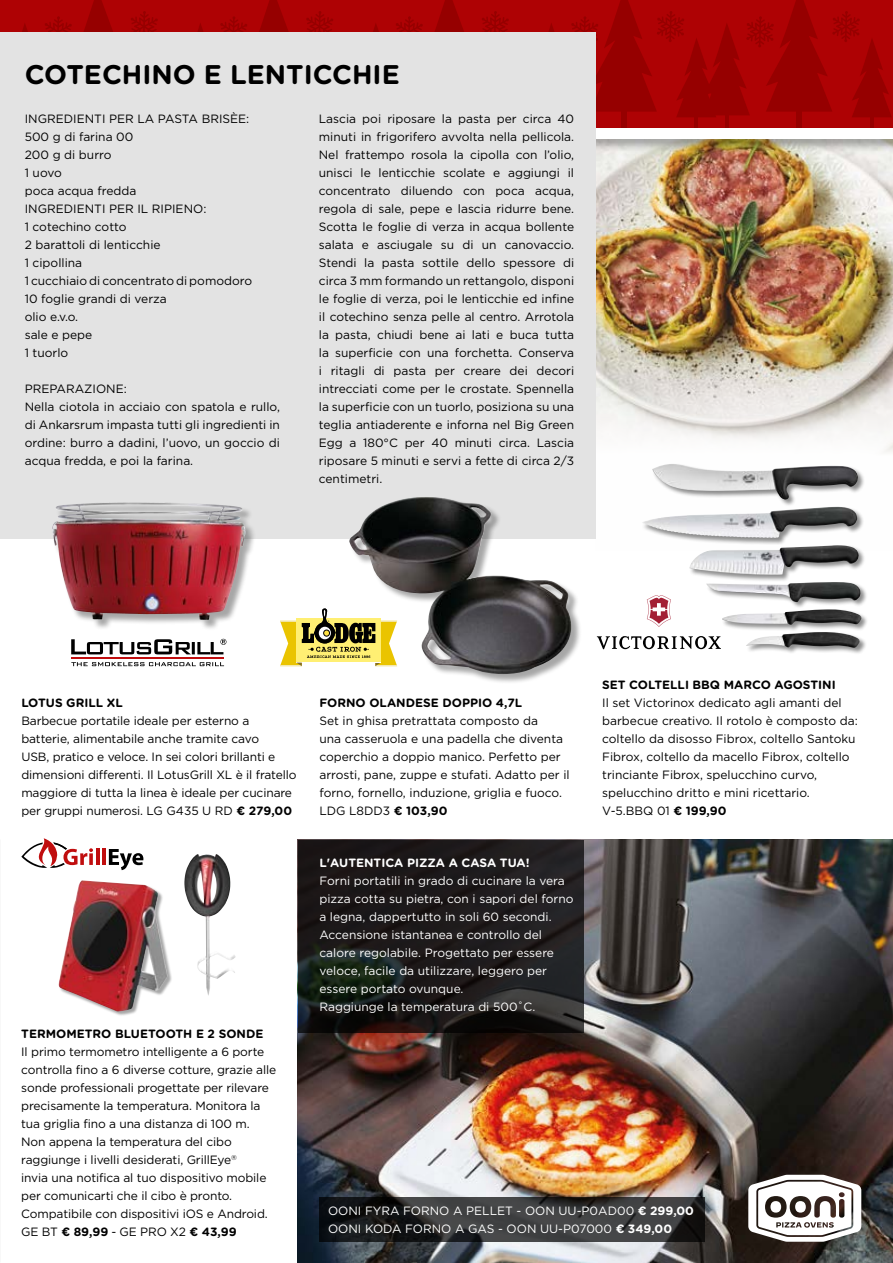
<style>
.page{position:relative;width:893px;height:1263px;background:#fff}
.page>*{position:absolute;margin:0;border:0;box-sizing:border-box;transform-origin:0 0}
.t1{font:700 27px "Gotham Rounded";color:#000}
.t2{font:12px/18px "Gotham";letter-spacing:-.01em;color:#000}
.t3{font:12px/18px "Gotham";color:#fff}
.t4{font:700 12px "Gotham Rounded";color:#000}
.t5{font:700 12px "Gotham Rounded";color:#fff}
.s1{font-family:"Gotham Rounded";font-weight:700}
</style>
<div class="page">
<div style="left:0;top:0;width:893px;height:134px;background:#ae0204"></div>
<div style="left:796px;top:108px;width:6px;height:22px;background:#960000"></div>
<hr style="left:870px;top:115px;width:3px;height:14px;background:#960000">
<hr style="left:725px;top:113px;width:3px;height:16px;background:#960000">
<div style="left:621px;top:108px;width:5px;height:22px;background:#960000"></div>
<hr style="left:695px;top:115px;width:3px;height:14px;background:#960000">
<svg style="left:22px;top:0;width:870px;height:117px"></svg>
<img style="left:596px;top:153px;width:297px;height:299px">
<div style="left:0;top:126px;width:893px;height:27px;background:#000;opacity:.35"></div>
<div style="left:0;top:129px;width:893px;height:10px;background:#fff"></div>
<img style="left:298px;top:840px;width:595px;height:423px">
<svg style="left:319px;top:1197px;width:385px;height:45px;background:#303132"></svg>
<svg style="left:298px;top:840px;width:285px;height:193px;background:#1c1b1b"></svg>
<div style="left:0;top:32px;width:595px;height:506px;background:#e3e3e3"></div>
<div style="left:59px;top:881px;width:113px;height:135px;background:#000;opacity:.35"></div>
<img style="left:59px;top:880px;width:108px;height:132px">
<img style="left:184px;top:854px;width:52px;height:141px">
<svg style="left:21px;top:838px;width:72px;height:30px"></svg>
<hr style="left:96px;top:848px;width:3px;height:17px;background:#c00d0e">
<hr style="left:102px;top:848px;width:4px;height:17px;background:#c00d0e">
<svg style="left:109px;top:849px;width:34px;height:21px"></svg>
<div style="left:52px;top:503px;width:204px;height:127px;background:#000;opacity:.35"></div>
<img style="left:56px;top:502px;width:106px;height:5px">
<hr style="left:71px;top:657px;width:152px;height:2px;background:#c00d0e">
<svg style="left:71px;top:662px;width:153px;height:4px"></svg>
<svg style="left:71px;top:639px;width:155px;height:15px"></svg>
<div style="left:350px;top:497px;width:231px;height:188px;background:#000;opacity:.35"></div>
<img style="left:349px;top:497px;width:222px;height:177px">
<svg style="left:280px;top:608px;width:117px;height:58px"></svg>
<div style="left:323px;top:630px;width:7px;height:6px;border:1px solid #000;border-radius:50%"></div>
<svg style="left:748px;top:1175px;width:113px;height:67px"></svg>
<div style="left:652px;top:463px;width:213px;height:44px;background:#000;opacity:.45"></div>
<img style="left:652px;top:464px;width:207px;height:35px">
<div style="left:706px;top:582px;width:162px;height:27px;background:#000;opacity:.45"></div>
<img style="left:706px;top:582px;width:155px;height:20px">
<div style="left:689px;top:545px;width:177px;height:37px;background:#000;opacity:.45"></div>
<img style="left:689px;top:545px;width:170px;height:30px">
<div style="left:641px;top:506px;width:223px;height:39px;background:#000;opacity:.45"></div>
<img style="left:641px;top:507px;width:216px;height:31px">
<div style="left:746px;top:632px;width:121px;height:23px;background:#000;opacity:.45"></div>
<img style="left:746px;top:632px;width:114px;height:16px">
<div style="left:722px;top:609px;width:147px;height:23px;background:#000;opacity:.45"></div>
<img style="left:722px;top:609px;width:139px;height:16px">
<svg style="left:597px;top:636px;width:124px;height:13px"></svg>
<svg style="left:647px;top:595px;width:24px;height:32px"></svg>
<h1 class="t1" style="left:25px;top:54px;width:376px">COTECHINO E LENTICCHIE</h1>
<p class="t2" style="left:25px;top:110px;width:229px">INGREDIENTI PER LA PASTA BRISÈE:<br>500 g di farina 00<br>200 g di burro<br>1 uovo<br>poca acqua fredda<br>INGREDIENTI PER IL RIPIENO:<br>1 cotechino cotto<br>2 barattoli di lenticchie<br>1 cipollina<br>1 cucchiaio di concentrato di pomodoro<br>10 foglie grandi di verza<br>olio e.v.o.<br>sale e pepe<br>1 tuorlo</p>
<p class="t2" style="left:25px;top:380px;width:257px">PREPARAZIONE:<br>Nella ciotola in acciaio con spatola e rullo, di Ankarsrum impasta tutti gli ingredienti in ordine: burro a dadini, l’uovo, un goccio di acqua fredda, e poi la farina.</p>
<p class="t2" style="left:319px;top:110px;width:257px;text-align:justify">Lascia poi riposare la pasta per circa 40 minuti in frigorifero avvolta nella pellicola.<br>Nel frattempo rosola la cipolla con l’olio, unisci le lenticchie scolate e aggiungi il concentrato diluendo con poca acqua, regola di sale, pepe e lascia ridurre bene.<br>Scotta le foglie di verza in acqua bollente salata e asciugale su di un canovaccio.<br>Stendi la pasta sottile dello spessore di circa 3 mm formando un rettangolo, disponi le foglie di verza, poi le lenticchie ed infine il cotechino senza pelle al centro. Arrotola la pasta, chiudi bene ai lati e buca tutta la superficie con una forchetta. Conserva i ritagli di pasta per creare dei decori intrecciati come per le crostate. Spennella la superficie con un tuorlo, posiziona su una teglia antiaderente e inforna nel Big Green Egg a 180°C per 40 minuti circa. Lascia riposare 5 minuti e servi a fette di circa 2/3 centimetri.</p>
<p class="t4" style="left:21px;top:694px;width:103px">LOTUS GRILL XL</p>
<p class="t2" style="left:21px;top:712px;width:277px">Barbecue portatile ideale per esterno a batterie, alimentabile anche tramite cavo<br>USB, pratico e veloce. In sei colori brillanti e dimensioni differenti. Il LotusGrill XL è il fratello maggiore di tutta la linea è ideale per cucinare per gruppi numerosi. LG G435 U RD <span class="s1">€ 279,00</span></p>
<p class="t4" style="left:21px;top:1025px;width:244px">TERMOMETRO BLUETOOTH E 2 SONDE</p>
<p class="t2" style="left:21px;top:1043px;width:257px">Il primo termometro intelligente a 6 porte controlla fino a 6 diverse cotture, grazie alle sonde professionali progettate per rilevare precisamente la temperatura. Monitora la tua griglia fino a una distanza di 100 m.<br>Non appena la temperatura del cibo raggiunge i livelli desiderati, GrillEye<sup>®<br></sup>invia una notifica al tuo dispositivo mobile per comunicarti che il cibo è pronto.<br>Compatibile con dispositivi iOS e Android.<br>GE BT <span class="s1">€ 89,99</span> - GE PRO X2 <span class="s1">€ 43,99</span></p>
<p class="t4" style="left:319px;top:694px;width:204px">FORNO OLANDESE DOPPIO 4,7L</p>
<p class="t2" style="left:319px;top:712px;width:252px">Set in ghisa pretrattata composto da<br>una casseruola e una padella che diventa coperchio a doppio manico. Perfetto per arrosti, pane, zuppe e stufati. Adatto per il forno, fornello, induzione, griglia e fuoco.<br>LDG L8DD3 <span class="s1">€ 103,90</span></p>
<p class="t5" style="left:319px;top:854px;width:212px">L'AUTENTICA PIZZA A CASA TUA!</p>
<p class="t3" style="left:319px;top:871px;width:256px">Forni portatili in grado di cucinare la vera pizza cotta su pietra, con i sapori del forno a legna, dappertutto in soli 60 secondi.<br>Accensione istantanea e controllo del calore regolabile. Progettato per essere veloce, facile da utilizzare, leggero per essere portato ovunque.<br>Raggiunge la temperatura di 500˚C.</p>
<p class="t4" style="left:602px;top:676px;width:235px">SET COLTELLI BBQ MARCO AGOSTINI</p>
<p class="t2" style="left:602px;top:694px;width:257px">Il set Victorinox dedicato agli amanti del barbecue creativo. Il rotolo è composto da: coltello da disosso Fibrox, coltello Santoku Fibrox, coltello da macello Fibrox, coltello trinciante Fibrox, spelucchino curvo, spelucchino dritto e mini ricettario.<br>V-5.BBQ 01 <span class="s1">€ 199,90</span></p>
<p class="t3" style="left:328px;top:1202px;width:367px">OONI FYRA FORNO A PELLET - OON UU-P0AD00 <span class="s1">€ 299,00<br></span>OONI KODA FORNO A GAS - OON UU-P07000 <span class="s1">€ 349,00</span></p>
</div>
